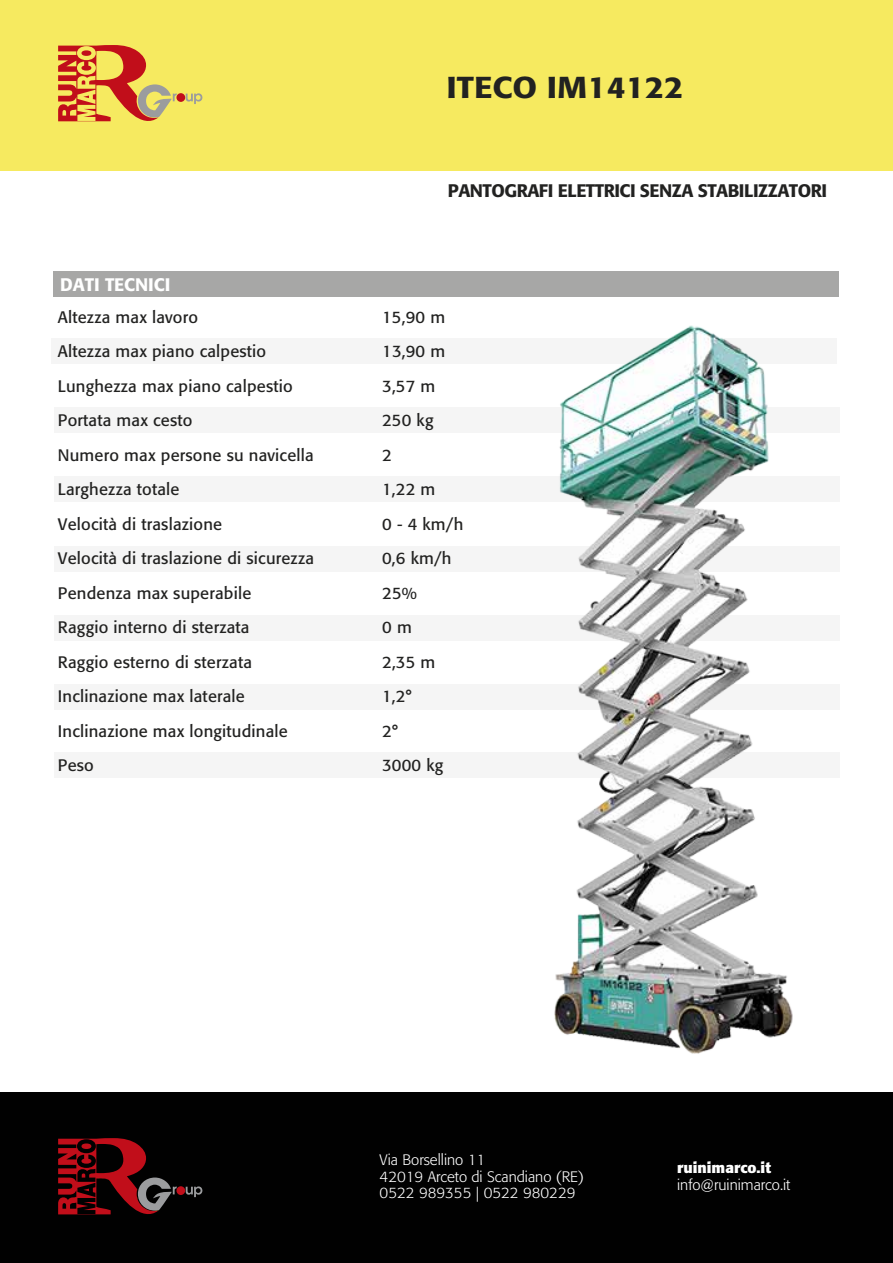
<style>
.page{position:relative;width:893px;height:1263px;background:#fff}
.page>*{position:absolute;margin:0;border:0;box-sizing:border-box;transform-origin:0 0}
.t1{font:500 30px "Formata";color:#222221;scale:1.1 1}
.t2{font:500 18px "Formata";letter-spacing:-.025em;color:#222221}
.t3{font:500 18px "Formata";color:#fff}
.t4{font:16.5px "Formata";letter-spacing:.01em;color:#222221}
.t5{font:300 15px/16.5px "Formata";color:#fff}
.t6{font:700 15px "Formata";color:#fff}
</style>
<div class="page">
<div style="left:54px;top:271px;width:785px;height:26px;background:#a7a7a6"></div>
<div style="left:0;top:0;width:893px;height:170px;background:#f6ea60"></div>
<div style="left:0;top:1093px;width:893px;height:170px;background:#010101"></div>
<div style="left:52px;top:338px;width:785px;height:26px;background:#f5f5f5"></div>
<div style="left:54px;top:407px;width:785px;height:26px;background:#f5f5f5"></div>
<div style="left:54px;top:477px;width:785px;height:25px;background:#f5f5f5"></div>
<div style="left:54px;top:546px;width:785px;height:25px;background:#f5f5f5"></div>
<div style="left:54px;top:615px;width:785px;height:25px;background:#f5f5f5"></div>
<div style="left:54px;top:684px;width:785px;height:26px;background:#f5f5f5"></div>
<div style="left:54px;top:752px;width:785px;height:26px;background:#f5f5f5"></div>
<svg style="left:186px;top:93px;width:16px;height:11px"></svg>
<div style="left:176px;top:93px;width:9px;height:9px;background:#c10e1a;border-radius:50%"></div>
<svg style="left:58px;top:45px;width:119px;height:77px"></svg>
<svg style="left:186px;top:1186px;width:16px;height:11px"></svg>
<div style="left:176px;top:1186px;width:9px;height:9px;background:#c10e1a;border-radius:50%"></div>
<svg style="left:58px;top:1138px;width:119px;height:77px"></svg>
<img style="left:554px;top:325px;width:239px;height:729px">
<h1 class="t1" style="left:446px;top:68px;width:217px">ITECO IM14122</h1>
<p class="t3" style="left:60px;top:274px;width:112px">DATI TECNICI</p>
<p class="t2" style="left:448px;top:179px;width:381px">PANTOGRAFI ELETTRICI SENZA STABILIZZATORI</p>
<p class="t4" style="left:58px;top:307px;width:142px">Altezza max lavoro</p>
<p class="t4" style="left:382px;top:307px;width:65px">15,90 m</p>
<p class="t4" style="left:58px;top:341px;width:210px">Altezza max piano calpestio</p>
<p class="t4" style="left:382px;top:341px;width:65px">13,90 m</p>
<p class="t4" style="left:58px;top:376px;width:236px">Lunghezza max piano calpestio</p>
<p class="t4" style="left:382px;top:376px;width:55px">3,57 m</p>
<p class="t4" style="left:58px;top:410px;width:136px">Portata max cesto</p>
<p class="t4" style="left:382px;top:410px;width:53px">250 kg</p>
<p class="t4" style="left:58px;top:445px;width:257px">Numero max persone su navicella</p>
<p class="t4" style="left:382px;top:445px;width:11px">2</p>
<p class="t4" style="left:58px;top:479px;width:123px">Larghezza totale</p>
<p class="t4" style="left:382px;top:479px;width:55px">1,22 m</p>
<p class="t4" style="left:58px;top:514px;width:166px">Velocità di traslazione</p>
<p class="t4" style="left:382px;top:514px;width:83px">0 - 4 km/h</p>
<p class="t4" style="left:58px;top:548px;width:258px">Velocità di traslazione di sicurezza</p>
<p class="t4" style="left:382px;top:548px;width:71px">0,6 km/h</p>
<p class="t4" style="left:58px;top:583px;width:195px">Pendenza max superabile</p>
<p class="t4" style="left:382px;top:583px;width:36px">25%</p>
<p class="t4" style="left:58px;top:617px;width:193px">Raggio interno di sterzata</p>
<p class="t4" style="left:382px;top:617px;width:31px">0 m</p>
<p class="t4" style="left:58px;top:652px;width:196px">Raggio esterno di sterzata</p>
<p class="t4" style="left:382px;top:652px;width:55px">2,35 m</p>
<p class="t4" style="left:58px;top:686px;width:188px">Inclinazione max laterale</p>
<p class="t4" style="left:382px;top:686px;width:31px">1,2°</p>
<p class="t4" style="left:58px;top:721px;width:231px">Inclinazione max longitudinale</p>
<p class="t4" style="left:382px;top:721px;width:17px">2°</p>
<p class="t4" style="left:58px;top:755px;width:37px">Peso</p>
<p class="t4" style="left:382px;top:755px;width:63px">3000 kg</p>
<p class="t5" style="left:380px;top:1152px;width:206px">Via Borsellino 11<br>42019 Arceto di Scandiano (RE)<br>0522 989355 | 0522 980229</p>
<p class="t6" style="left:677px;top:1158px;width:95px">ruinimarco.it</p>
<p class="t5" style="left:677px;top:1176px;width:115px">info@ruinimarco.it</p>
</div>
